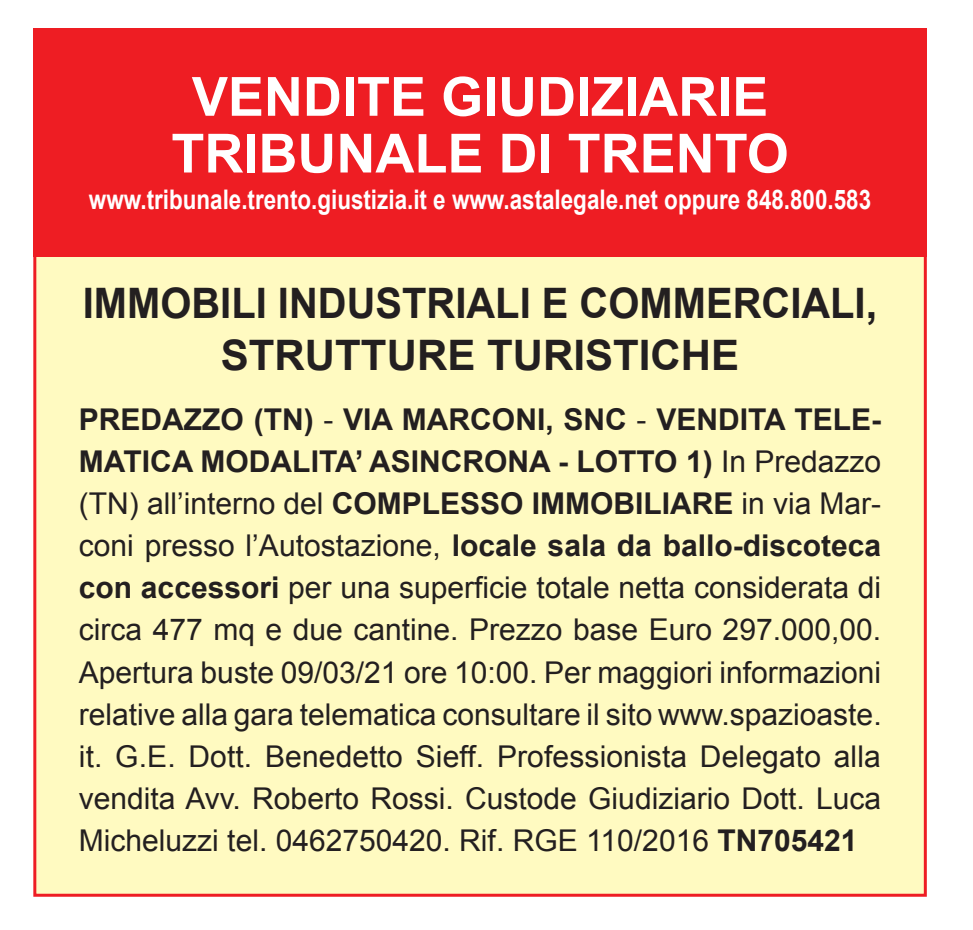
<style>
.page{position:relative;width:973px;height:930px;background:#fff}
.page>*{position:absolute;margin:0;border:0;box-sizing:border-box;transform-origin:0 0}
.Normale{font:700 54px "Arial";color:#fff}
.Normale-2{font:700 42px/52.5px "Arial";color:#231f20;text-align:center;scale:.95 1}
.Normale-3{font:30px/42px "Arial";color:#231f20;text-align:justify}
.Normale-4{font:700 27px "Arial";color:#fff;scale:.83 1}
.s1{font-weight:700}
</style>
<div class="page">
<div style="left:35px;top:30px;width:890px;height:865px;background:#fffac1"></div>
<div style="left:33px;top:29px;width:893px;height:228px;background:#ee1d23"></div>
<p class="Normale" style="left:192px;top:61px;width:578px">VENDITE GIUDIZIARIE</p>
<p class="Normale" style="left:171px;top:117px;width:618px">TRIBUNALE DI TRENTO</p>
<p class="Normale-4" style="left:89px;top:182px;width:943px">www.tribunale.trento.giustizia.it e www.astalegale.net oppure 848.800.583</p>
<p class="Normale-2" style="left:83px;top:278px;width:837px">IMMOBILI INDUSTRIALI E COMMERCIALI,<br>STRUTTURE TURISTICHE</p>
<p class="Normale-3" style="left:79px;top:398px;width:804px"><span class="s1">PREDAZZO (TN)</span> - <span class="s1">VIA MARCONI, SNC</span> - <span class="s1">VENDITA TELE-MATICA MODALITA’ ASINCRONA - LOTTO 1)</span> In Predazzo (TN) all’interno del <span class="s1">COMPLESSO IMMOBILIARE</span> in via Mar&shy;coni presso l’Autostazione, <span class="s1">locale sala da ballo-discoteca con accessori</span> per una superficie totale netta considerata di circa 477 mq e due cantine. Prezzo base Euro 297.000,00.<br>Apertura buste 09/03/21 ore 10:00. Per maggiori informazioni relative alla gara telematica consultare il sito www.spazioaste. it. G.E. Dott. Benedetto Sieff. Professionista Delegato alla vendita Avv. Roberto Rossi. Custode Giudiziario Dott. Luca Micheluzzi tel. 0462750420. Rif. RGE 110/2016 <span class="s1">TN705421</span></p>
</div>
